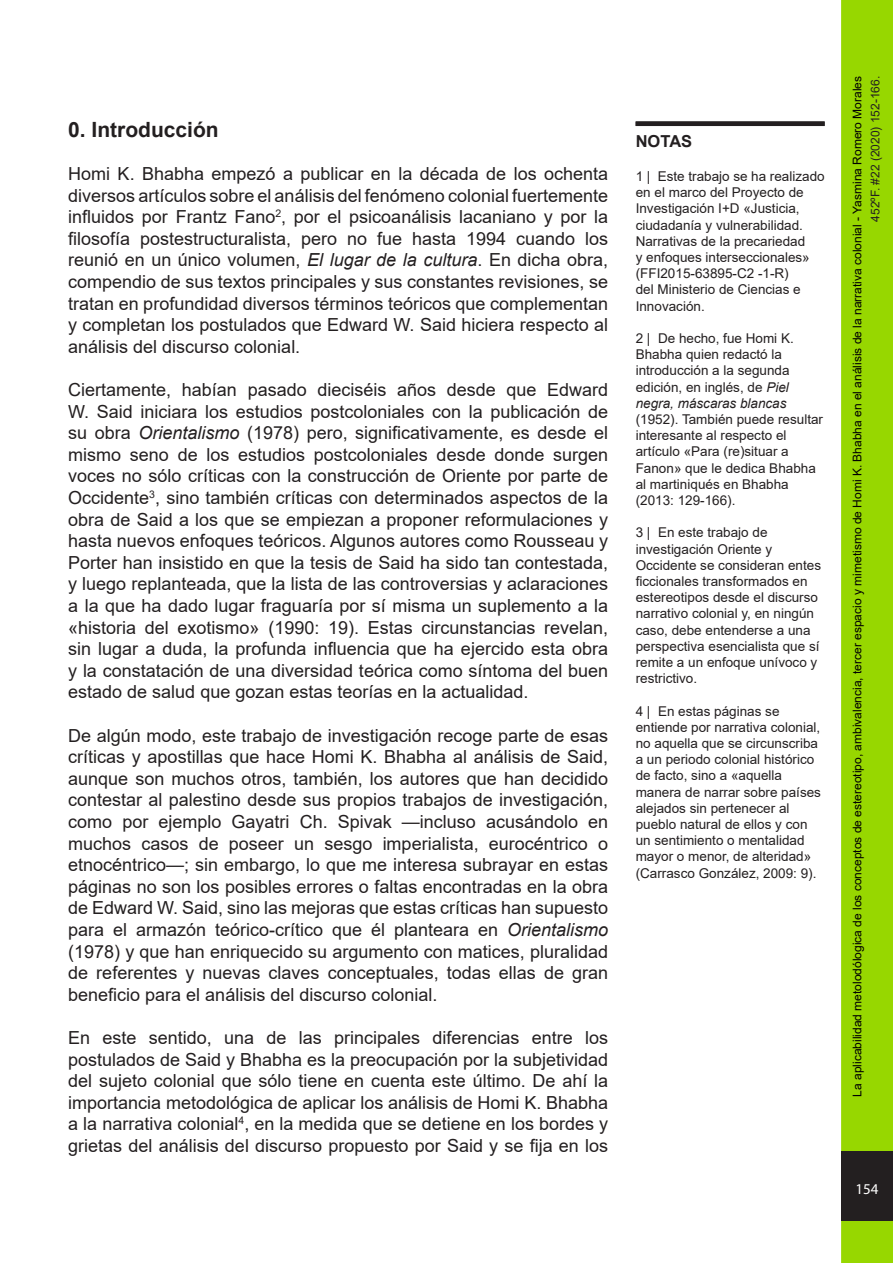
<style>
.page{position:relative;width:893px;height:1263px;background:#fff}
.page>*{position:absolute;margin:0;border:0;box-sizing:border-box;transform-origin:0 0}
.t1{font:700 21px "Arial";color:#231f20}
.t2{font:18px/21.6px "Arial";color:#231f20;text-align:justify}
.Estilo_de_párrafo_1{font:700 16.5px "Arial";color:#231f20}
.t3{font:15px "Myriad Pro";color:#fff}
.Estilo_de_párrafo_1-2{font:13.5px/16.2px "Arial";color:#231f20}
.t4{font:12px "Arial";color:#000}
.t5{font:12px "Arial";color:#231f20}
.s1{font-style:italic}
</style>
<div class="page">
<div style="left:841px;top:0;width:52px;height:1263px;background:#97d700;border:3px solid #97d700"></div>
<div style="left:841px;top:1151px;width:52px;height:70px;background:#231f20"></div>
<div style="left:636px;top:121px;width:189px;height:5px;background:#231f20"></div>
<p class="t1" style="left:68px;top:115px;width:152px">0. Introducción</p>
<p class="t2" style="left:68px;top:163px;width:541px">Homi K. Bhabha empezó a publicar en la década de los ochenta diversos artículos sobre el análisis del fenómeno colonial fuertemente influidos por Frantz Fano<sup>2</sup>, por el psicoanálisis lacaniano y por la filosofía postestructuralista, pero no fue hasta 1994 cuando los reunió en un único volumen, <span class="s1">El lugar de la cultura</span>. En dicha obra, compendio de sus textos principales y sus constantes revisiones, se tratan en profundidad diversos términos teóricos que complementan y completan los postulados que Edward W. Said hiciera respecto al análisis del discurso colonial.</p>
<p class="t2" style="left:68px;top:379px;width:541px">Ciertamente, habían pasado dieciséis años desde que Edward W. Said iniciara los estudios postcoloniales con la publicación de su obra <span class="s1">Orientalismo</span> (1978) pero, significativamente, es desde el mismo seno de los estudios postcoloniales desde donde surgen voces no sólo críticas con la construcción de Oriente por parte de Occidente<sup>3</sup>, sino también críticas con determinados aspectos de la obra de Said a los que se empiezan a proponer reformulaciones y hasta nuevos enfoques teóricos. Algunos autores como Rousseau y Porter han insistido en que la tesis de Said ha sido tan contestada, y luego replanteada, que la lista de las controversias y aclaraciones a la que ha dado lugar fraguaría por sí misma un suplemento a la «historia del exotismo» (1990: 19). Estas circunstancias revelan, sin lugar a duda, la profunda influencia que ha ejercido esta obra y la constatación de una diversidad teórica como síntoma del buen estado de salud que gozan estas teorías en la actualidad.</p>
<p class="t2" style="left:68px;top:724px;width:541px">De algún modo, este trabajo de investigación recoge parte de esas críticas y apostillas que hace Homi K. Bhabha al análisis de Said, aunque son muchos otros, también, los autores que han decidido contestar al palestino desde sus propios trabajos de investigación, como por ejemplo Gayatri Ch. Spivak —incluso acusándolo en muchos casos de poseer un sesgo imperialista, eurocéntrico o etnocéntrico—; sin embargo, lo que me interesa subrayar en estas páginas no son los posibles errores o faltas encontradas en la obra de Edward W. Said, sino las mejoras que estas críticas han supuesto para el armazón teórico-crítico que él planteara en <span class="s1">Orientalismo </span>(1978) y que han enriquecido su argumento con matices, pluralidad de referentes y nuevas claves conceptuales, todas ellas de gran beneficio para el análisis del discurso colonial.</p>
<p class="t2" style="left:68px;top:1027px;width:541px">En este sentido, una de las principales diferencias entre los postulados de Said y Bhabha es la preocupación por la subjetividad del sujeto colonial que sólo tiene en cuenta este último. De ahí la importancia metodológica de aplicar los análisis de Homi K. Bhabha a la narrativa colonial<sup>4</sup>, en la medida que se detiene en los bordes y grietas del análisis del discurso propuesto por Said y se fija en los</p>
<p class="Estilo_de_párrafo_1" style="left:636px;top:129px;width:58px">NOTAS</p>
<p class="Estilo_de_párrafo_1-2" style="left:636px;top:168px;width:190px">1 | Este trabajo se ha realizado en el marco del Proyecto de<br>Investigación I+D «Justicia, ciudadanía y vulnerabilidad.<br>Narrativas de la precariedad<br>y enfoques interseccionales» (FFI2015-63895-C2 -1-R)<br>del Ministerio de Ciencias e<br>Innovación.</p>
<p class="Estilo_de_párrafo_1-2" style="left:636px;top:330px;width:189px">2 | De hecho, fue Homi K.<br>Bhabha quien redactó la introducción a la segunda edición, en inglés, de <span class="s1">Piel negra, máscaras blancas </span>(1952). También puede resultar interesante al respecto el artículo «Para (re)situar a<br>Fanon» que le dedica Bhabha al martiniqués en Bhabha (2013: 129-166).</p>
<p class="Estilo_de_párrafo_1-2" style="left:636px;top:524px;width:187px">3 | En este trabajo de investigación Oriente y<br>Occidente se consideran entes ficcionales transformados en estereotipos desde el discurso narrativo colonial y, en ningún caso, debe entenderse a una perspectiva esencialista que sí remite a un enfoque unívoco y restrictivo.</p>
<p class="Estilo_de_párrafo_1-2" style="left:636px;top:703px;width:187px">4 | En estas páginas se entiende por narrativa colonial, no aquella que se circunscriba a un periodo colonial histórico de facto, sino a «aquella manera de narrar sobre países alejados sin pertenecer al pueblo natural de ellos y con un sentimiento o mentalidad mayor o menor, de alteridad» (Carrasco González, 2009: 9).</p>
<p class="t4" style="left:849px;top:1097px;width:1022px;rotate:-90deg">La aplicabilidad metolodólogica de los conceptos de estereotipo, ambivalencia, tercer espacio y mimetismo de Homi K. Bhabha en el análisis de la narrativa colonial - Yasmina Romero Morales</p>
<p class="t5" style="left:867px;top:222px;width:147px;rotate:-90deg">452ºF. #22 (2020) 152-166.</p>
<p class="t3" style="left:855px;top:1179px;width:25px">154</p>
</div>
